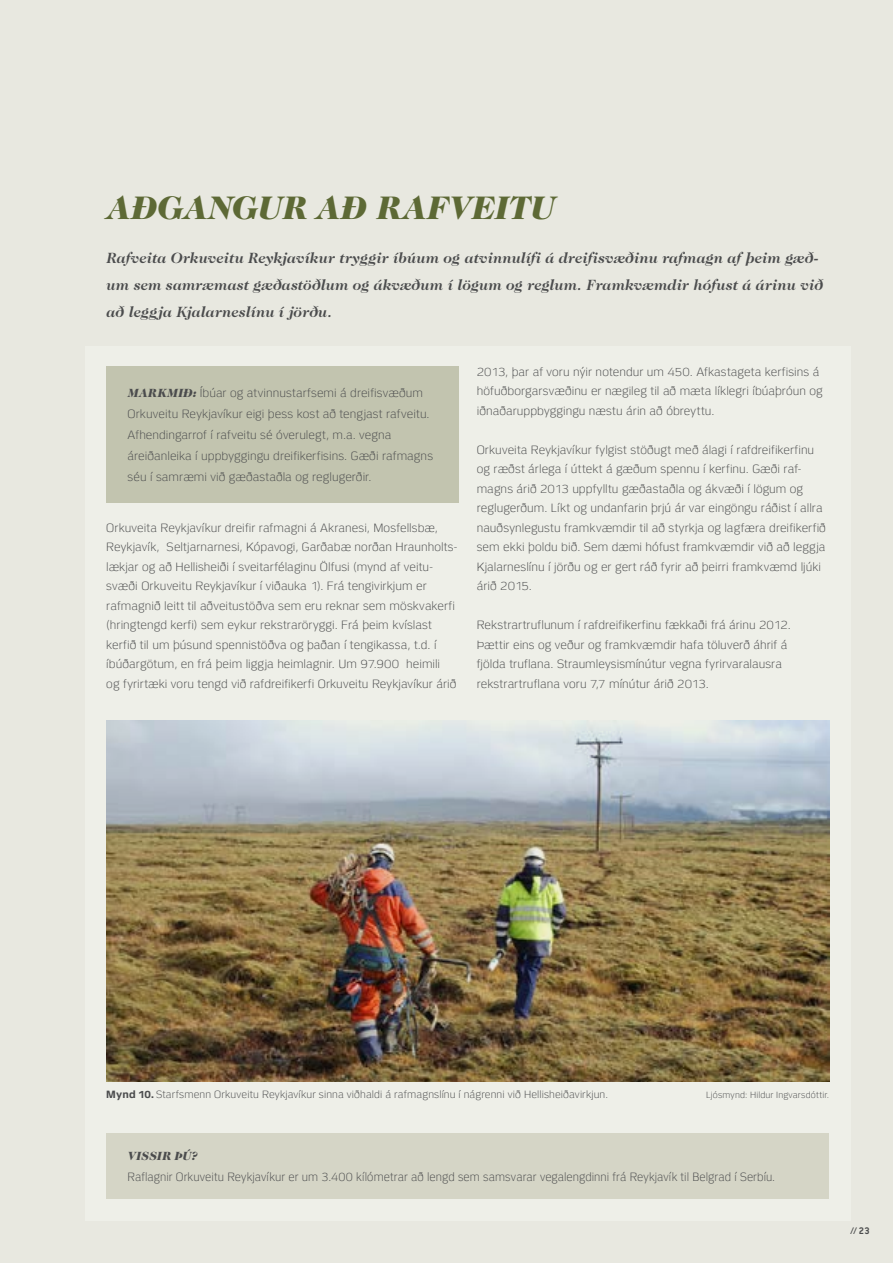
<style>
.page{position:relative;width:893px;height:1263px;background:#e8e8e0}
.page>*{position:absolute;margin:0;border:0;box-sizing:border-box;transform-origin:0 0}
.t1{font:italic 900 33px "Caslon 224 Std";letter-spacing:.005em;color:#5d6935}
.t2{font:italic 700 15px/27px "Caslon 224 Std";letter-spacing:.005em;color:#4b4c4d}
.t3{font:300 12px/19.5px "Or Sans";letter-spacing:.005em;color:#4b4c4d}
.t4{font:300 12px "Or Sans";letter-spacing:.005em;color:#4b4c4d;scale:.95 1}
.t5{font:italic 900 12px "Caslon 224 Std";letter-spacing:.01em;color:#4b4c4d}
.t6{font:300 10.5px "Or Sans";letter-spacing:.01em;color:#4b4c4d}
.t7{font:700 10.5px "Conduit ITC";color:#4b4c4d}
.t8{font:300 9px "Or Sans";letter-spacing:.02em;color:#4b4c4d}
.s1{font-family:"Caslon 224 Std";font-weight:900;font-style:italic}
.s2{font-weight:700}
</style>
<div class="page">
<div style="left:85px;top:346px;width:765px;height:874px;background:#eeefe8"></div>
<div style="left:106px;top:1133px;width:723px;height:66px;background:#d5d5c6"></div>
<div style="left:106px;top:367px;width:353px;height:136px;background:#c2c4af"></div>
<img style="left:106px;top:721px;width:723px;height:360px">
<h1 class="t1" style="left:106px;top:188px;width:448px">AÐGANGUR AÐ RAFVEITU</h1>
<p class="t2" style="left:106px;top:244px;width:718px">Rafveita Orkuveitu Reykjavíkur tryggir íbúum og atvinnulífi á dreifisvæðinu rafmagn af þeim gæð&shy;um sem samræmast gæðastöðlum og ákvæðum í lögum og reglum. Framkvæmdir hófust á árinu við að leggja Kjalarneslínu í jörðu.</p>
<p class="t3" style="left:128px;top:382px;width:307px;line-height:21px"><span class="s1">MARKMIÐ:</span> Íbúar og atvinnustarfsemi á dreifisvæðum Orkuveitu Reykjavíkur eigi þess kost að tengjast rafveitu.<br>Afhendingarrof í rafveitu sé óverulegt, m.a. vegna áreiðanleika í uppbyggingu dreifikerfisins. Gæði rafmagns séu í samræmi við gæðastaðla og reglugerðir.</p>
<p class="t3" style="left:106px;top:518px;width:352px">Orkuveita Reykjavíkur dreifir rafmagni á Akranesi, Mosfellsbæ, Reykjavík, Seltjarnarnesi, Kópavogi, Garðabæ norðan Hraunholts&shy;lækjar og að Hellisheiði í sveitarfélaginu Ölfusi (mynd af veitu&shy;svæði Orkuveitu Reykjavíkur í viðauka 1). Frá tengivirkjum er rafmagnið leitt til aðveitustöðva sem eru reknar sem möskvakerfi (hringtengd kerfi) sem eykur rekstraröryggi. Frá þeim kvíslast kerfið til um þúsund spennistöðva og þaðan í tengikassa, t.d. í íbúðargötum, en frá þeim liggja heimlagnir. Um 97.900 heimili og fyrirtæki voru tengd við rafdreifikerfi Orkuveitu Reykjavíkur árið</p>
<p class="t3" style="left:477px;top:362px;width:348px">2013, þar af voru nýir notendur um 450. Afkastageta kerfisins á höfuðborgarsvæðinu er nægileg til að mæta líklegri íbúaþróun og iðnaðaruppbyggingu næstu árin að óbreyttu.</p>
<p class="t3" style="left:477px;top:440px;width:351px">Orkuveita Reykjavíkur fylgist stöðugt með álagi í rafdreifikerfinu og ræðst árlega í úttekt á gæðum spennu í kerfinu. Gæði raf&shy;magns árið 2013 uppfylltu gæðastaðla og ákvæði í lögum og reglugerðum. Líkt og undanfarin þrjú ár var eingöngu ráðist í allra nauðsynlegustu framkvæmdir til að styrkja og lagfæra dreifikerfið sem ekki þoldu bið. Sem dæmi hófust framkvæmdir við að leggja Kjalarneslínu í jörðu og er gert ráð fyrir að þeirri framkvæmd ljúki árið 2015.</p>
<p class="t3" style="left:477px;top:615px;width:315px">Rekstrartruflunum í rafdreifikerfinu fækkaði frá árinu 2012.<br>Þættir eins og veður og framkvæmdir hafa töluverð áhrif á fjölda truflana. Straumleysismínútur vegna fyrirvaralausra rekstrartruflana voru 7,7 mínútur árið 2013.</p>
<p class="t6" style="left:106px;top:1088px;width:503px"><span class="s2">Mynd 10.</span> Starfsmenn Orkuveitu Reykjavíkur sinna viðhaldi á rafmagnslínu í nágrenni við Hellisheiðavirkjun.</p>
<p class="t8" style="left:706px;top:1089px;width:125px">Ljósmynd: Hildur Ingvarsdóttir.</p>
<p class="t5" style="left:128px;top:1149px;width:72px">VISSIR ÞÚ?</p>
<p class="t4" style="left:128px;top:1170px;width:683px">Raflagnir Orkuveitu Reykjavíkur er um 3.400 kílómetrar að lengd sem samsvarar vegalengdinni frá Reykjavík til Belgrad í Serbíu.</p>
<p class="t7" style="left:850px;top:1224px;width:21px">// 23</p>
</div>
